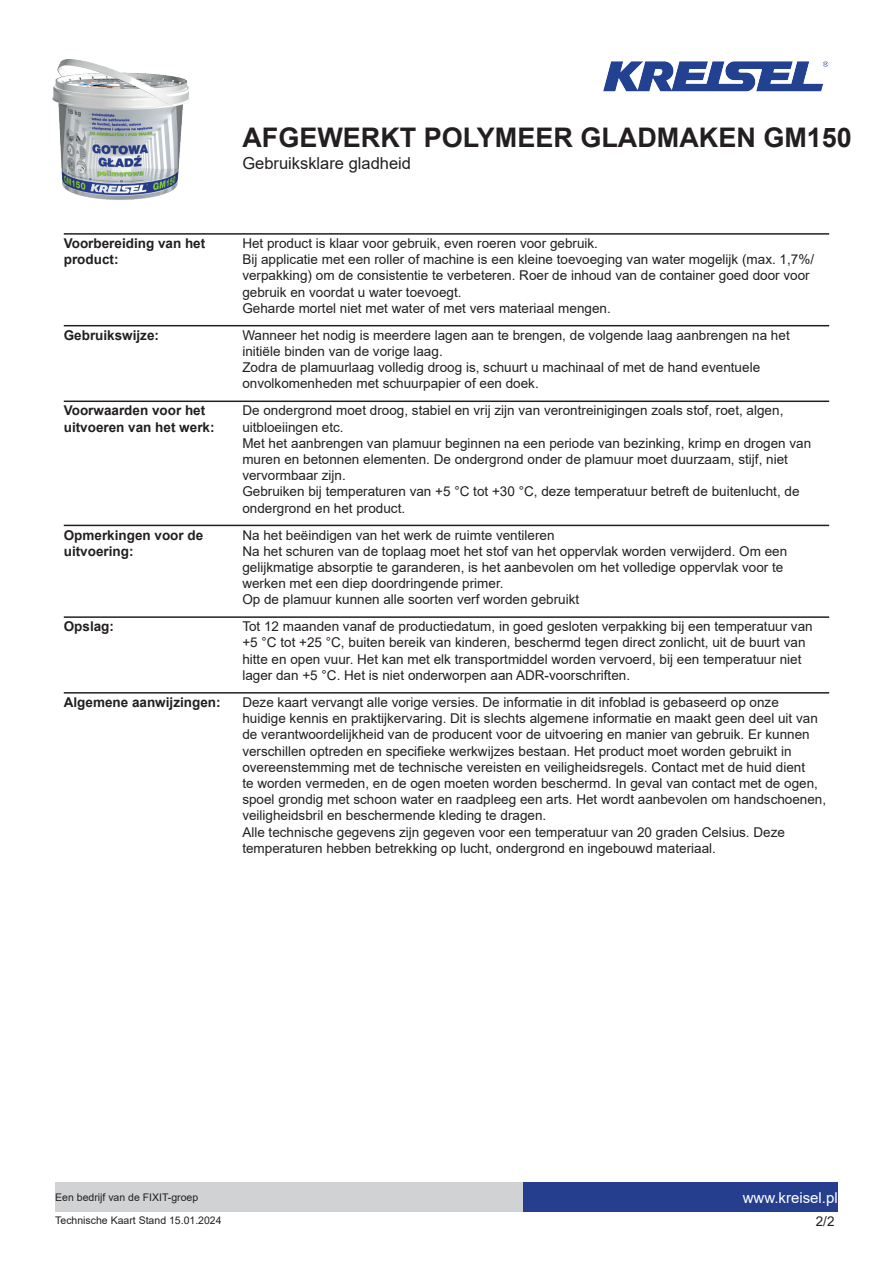
<style>
.page{position:relative;width:893px;height:1263px;background:#fff}
.page>*{position:absolute;margin:0;border:0;box-sizing:border-box;transform-origin:0 0}
.t1{font:700 27px "Arial";color:#231f20}
.t2{font:16.5px "Arial";color:#231f20}
.t3{font:15px "Arial";color:#fff}
.t4{font:13.5px/16.2px "Arial";color:#231f20}
.t5{font:700 13.5px/16.2px "Arial";color:#231f20}
.t6{font:10.5px "Arial";color:#231f20}
</style>
<div class="page">
<img style="left:53px;top:60px;width:137px;height:140px">
<img style="left:603px;top:61px;width:226px;height:31px">
<div style="left:523px;top:1182px;width:315px;height:30px;background:#253f8e"></div>
<div style="left:55px;top:1182px;width:468px;height:30px;background:#d1d2d4"></div>
<hr style="left:64px;top:233px;width:765px;height:2px;background:#231f20">
<hr style="left:64px;top:325px;width:765px;height:1px;background:#231f20">
<hr style="left:64px;top:400px;width:765px;height:2px;background:#231f20">
<hr style="left:64px;top:525px;width:765px;height:1px;background:#231f20">
<hr style="left:64px;top:616px;width:765px;height:2px;background:#231f20">
<hr style="left:64px;top:692px;width:765px;height:2px;background:#231f20">
<h1 class="t1" style="left:242px;top:119px;width:611px">AFGEWERKT POLYMEER GLADMAKEN GM150</h1>
<p class="t2" style="left:242px;top:152px;width:170px">Gebruiksklare gladheid</p>
<p class="t5" style="left:64px;top:235px;width:143px">Voorbereiding van het product:</p>
<p class="t4" style="left:242px;top:235px;width:573px">Het product is klaar voor gebruik, even roeren voor gebruik.<br>Bij applicatie met een roller of machine is een kleine toevoeging van water mogelijk (max. 1,7%/ verpakking) om de consistentie te verbeteren. Roer de inhoud van de container goed door voor gebruik en voordat u water toevoegt.<br>Geharde mortel niet met water of met vers materiaal mengen.</p>
<p class="t5" style="left:64px;top:327px;width:97px">Gebruikswijze:</p>
<p class="t4" style="left:242px;top:327px;width:549px">Wanneer het nodig is meerdere lagen aan te brengen, de volgende laag aanbrengen na het initiële binden van de vorige laag.<br>Zodra de plamuurlaag volledig droog is, schuurt u machinaal of met de hand eventuele onvolkomenheden met schuurpapier of een doek.</p>
<p class="t5" style="left:64px;top:403px;width:152px">Voorwaarden voor het uitvoeren van het werk:</p>
<p class="t4" style="left:242px;top:402px;width:570px">De ondergrond moet droog, stabiel en vrij zijn van verontreinigingen zoals stof, roet, algen, uitbloeiingen etc.<br>Met het aanbrengen van plamuur beginnen na een periode van bezinking, krimp en drogen van muren en betonnen elementen. De ondergrond onder de plamuur moet duurzaam, stijf, niet vervormbaar zijn.<br>Gebruiken bij temperaturen van +5 °C tot +30 °C, deze temperatuur betreft de buitenlucht, de ondergrond en het product.</p>
<p class="t5" style="left:64px;top:527px;width:141px">Opmerkingen voor de uitvoering:</p>
<p class="t4" style="left:242px;top:527px;width:546px">Na het beëindigen van het werk de ruimte ventileren<br>Na het schuren van de toplaag moet het stof van het oppervlak worden verwijderd. Om een gelijkmatige absorptie te garanderen, is het aanbevolen om het volledige oppervlak voor te werken met een diep doordringende primer.<br>Op de plamuur kunnen alle soorten verf worden gebruikt</p>
<p class="t5" style="left:64px;top:618px;width:52px">Opslag:</p>
<p class="t4" style="left:242px;top:618px;width:572px">Tot 12 maanden vanaf de productiedatum, in goed gesloten verpakking bij een temperatuur van +5 °C tot +25 °C, buiten bereik van kinderen, beschermd tegen direct zonlicht, uit de buurt van hitte en open vuur. Het kan met elk transportmiddel worden vervoerd, bij een temperatuur niet lager dan +5 °C. Het is niet onderworpen aan ADR-voorschriften.</p>
<p class="t5" style="left:64px;top:694px;width:158px">Algemene aanwijzingen:</p>
<p class="t4" style="left:242px;top:694px;width:585px">Deze kaart vervangt alle vorige versies. De informatie in dit infoblad is gebaseerd op onze<br>huidige kennis en praktijkervaring. Dit is slechts algemene informatie en maakt geen deel uit van de verantwoordelijkheid van de producent voor de uitvoering en manier van gebruik. Er kunnen verschillen optreden en specifieke werkwijzes bestaan. Het product moet worden gebruikt in overeenstemming met de technische vereisten en veiligheidsregels. Contact met de huid dient<br>te worden vermeden, en de ogen moeten worden beschermd. In geval van contact met de ogen, spoel grondig met schoon water en raadpleeg een arts. Het wordt aanbevolen om handschoenen, veiligheidsbril en beschermende kleding te dragen.<br>Alle technische gegevens zijn gegeven voor een temperatuur van 20 graden Celsius. Deze temperaturen hebben betrekking op lucht, ondergrond en ingebouwd materiaal.</p>
<p class="t6" style="left:55px;top:1190px;width:144px">Een bedrijf van de FIXIT-groep</p>
<p class="t3" style="left:743px;top:1187px;width:97px">www.kreisel.pl</p>
<p class="t6" style="left:55px;top:1213px;width:168px">Technische Kaart Stand 15.01.2024</p>
<p class="t4" style="left:816px;top:1213px;width:20px">2/2</p>
</div>
